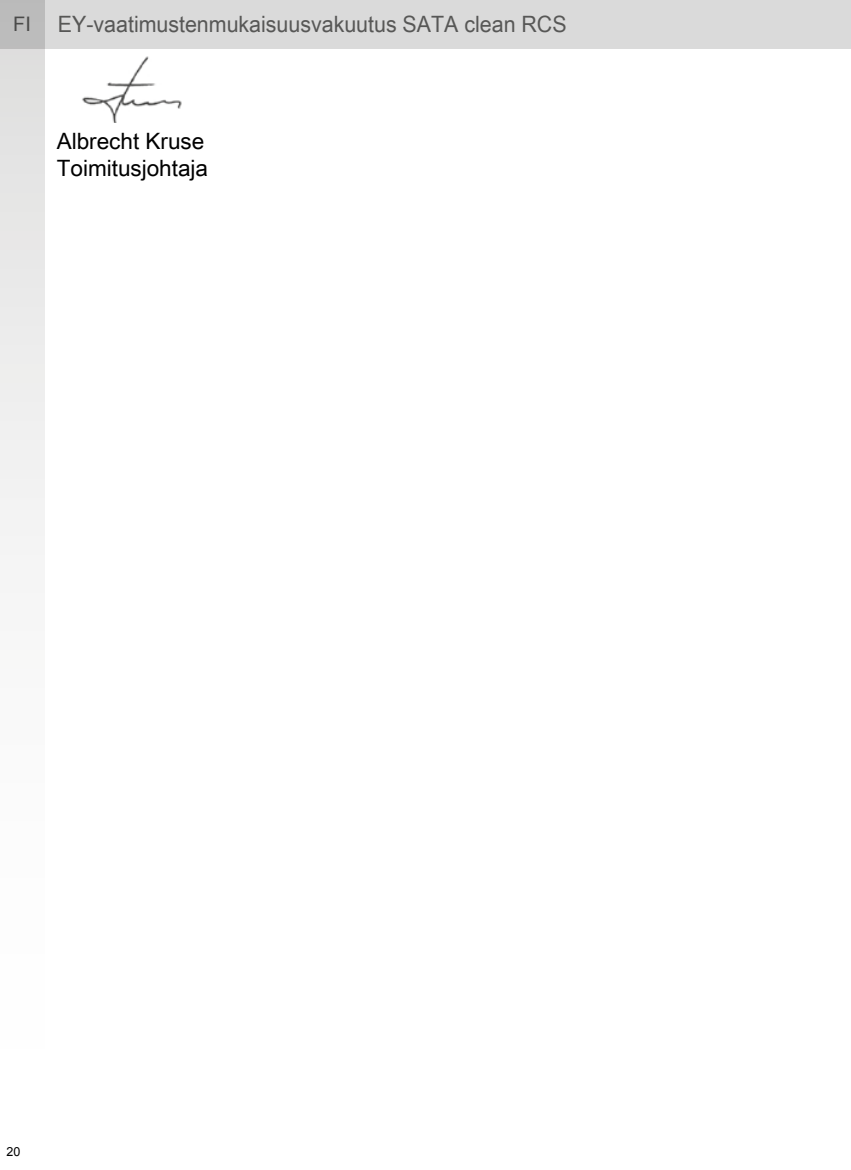
<style>
.page{position:relative;width:851px;height:1170px;background:#fff}
.page>*{position:absolute;margin:0;border:0;box-sizing:border-box;transform-origin:0 0}
.t1{font:22.5px "Arial Unicode MS";color:#575756;scale:.95 1}
.t2{font:22.5px/27px "Arial Unicode MS";color:#000}
.t3{font:12.5px "Arial";color:#000}
.s1{font-size:20px}
</style>
<div class="page">
<div style="left:0;top:0;width:850px;height:49px;background:#dadada"></div>
<svg style="left:0;top:0;width:44px;height:555px"></svg>
<img style="left:82px;top:57px;width:100px;height:65px">
<p class="t1" style="left:13px;top:8px;width:584px"><span class="s1">FI</span> EY-vaatimustenmukaisuusvakuutus SATA clean RCS</p>
<p class="t2" style="left:57px;top:127px;width:153px">Albrecht Kruse<br>Toimitusjohtaja</p>
<p class="t3" style="left:6px;top:1143px;width:15px">20</p>
</div>
